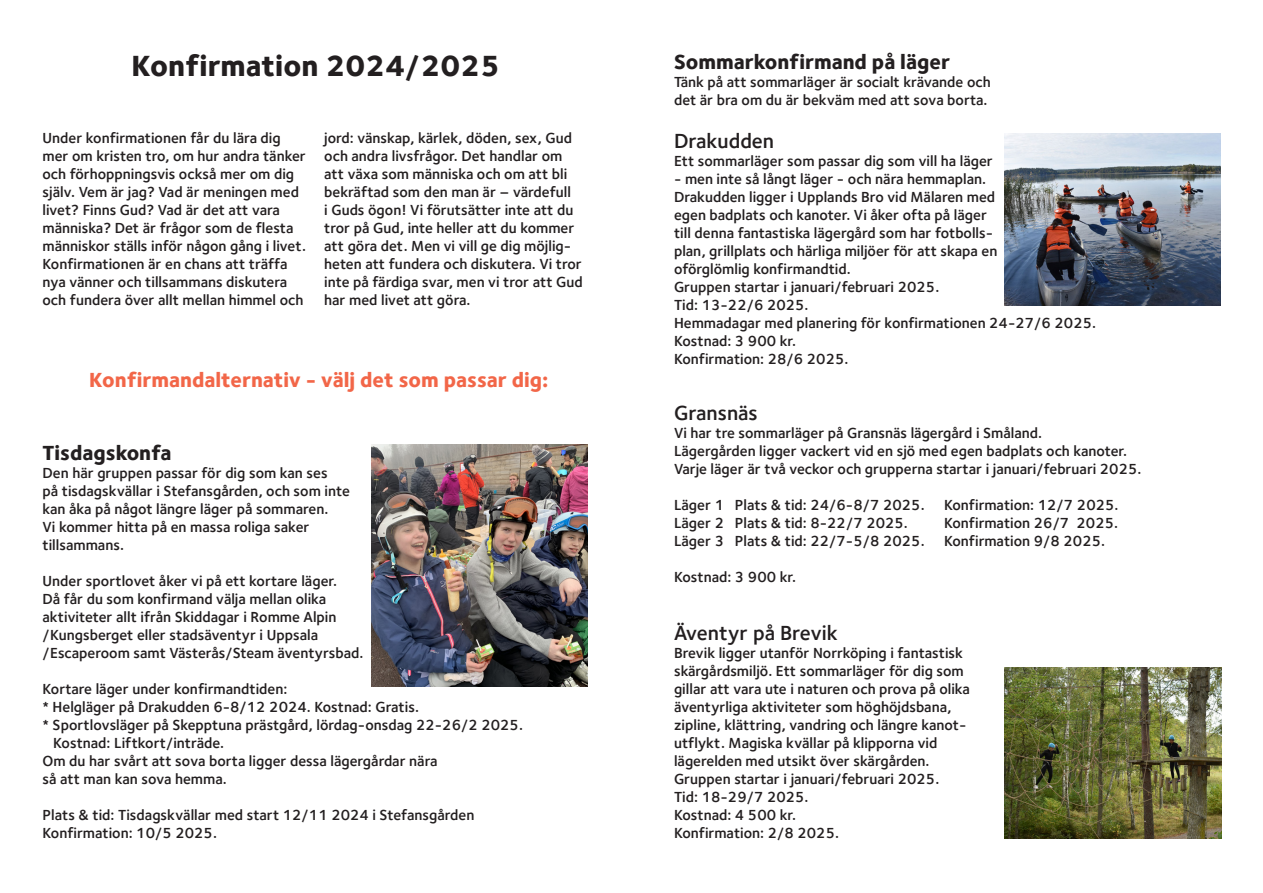
<style>
.page{position:relative;width:1263px;height:893px;background:#fff}
.page>*{position:absolute;margin:0;border:0;box-sizing:border-box;transform-origin:0 0}
.t1{font:800 30px "Foundry Sterling";color:#231f20}
.t2{font:800 21px "Foundry Sterling";color:#f26648}
.t3{font:800 21px "Foundry Sterling";color:#231f20}
.t4{font:600 21px "Foundry Sterling";color:#231f20}
.t5{font:600 15px/18px "Foundry Sterling";color:#231f20}
</style>
<div class="page">
<img style="left:1004px;top:668px;width:217px;height:171px">
<img style="left:1004px;top:134px;width:217px;height:171px">
<img style="left:371px;top:444px;width:217px;height:243px">
<p class="t1" style="left:132px;top:47px;width:370px">Konfirmation 2024/2025</p>
<p class="t5" style="left:43px;top:128px;width:265px">Under konfirmationen får du lära dig mer om kristen tro, om hur andra tänker och förhoppningsvis också mer om dig själv. Vem är jag? Vad är meningen med livet? Finns Gud? Vad är det att vara människa? Det är frågor som de flesta människor ställs inför någon gång i livet.<br>Konfirmationen är en chans att träffa nya vänner och tillsammans diskutera och fundera över allt mellan himmel och</p>
<p class="t5" style="left:324px;top:128px;width:260px">jord: vänskap, kärlek, döden, sex, Gud och andra livsfrågor. Det handlar om att växa som människa och om att bli bekräftad som den man är – värdefull<br>i Guds ögon! Vi förutsätter inte att du tror på Gud, inte heller att du kommer att göra det. Men vi vill ge dig möjlig&shy;heten att fundera och diskutera. Vi tror inte på färdiga svar, men vi tror att Gud har med livet att göra.</p>
<p class="t2" style="left:89px;top:367px;width:461px">Konfirmandalternativ - välj det som passar dig:</p>
<p class="t3" style="left:43px;top:439px;width:131px">Tisdagskonfa</p>
<p class="t5" style="left:43px;top:463px;width:287px">Den här gruppen passar för dig som kan ses</p>
<p class="t5" style="left:43px;top:481px;width:309px">på tisdagskvällar i Stefansgården, och som inte</p>
<p class="t5" style="left:43px;top:499px;width:287px">kan åka på något längre läger på sommaren.</p>
<p class="t5" style="left:43px;top:517px;width:269px">Vi kommer hitta på en massa roliga saker</p>
<p class="t5" style="left:43px;top:535px;width:83px">tillsammans.</p>
<p class="t5" style="left:43px;top:571px;width:296px">Under sportlovet åker vi på ett kortare läger.</p>
<p class="t5" style="left:43px;top:589px;width:295px">Då får du som konfirmand välja mellan olika aktiviteter allt ifrån Skiddagar i Romme Alpin /Kungsberget eller stadsäventyr i Uppsala</p>
<p class="t5" style="left:43px;top:643px;width:322px">/Escaperoom samt Västerås/Steam äventyrsbad.</p>
<p class="t5" style="left:43px;top:679px;width:246px">Kortare läger under konfirmandtiden:</p>
<p class="t5" style="left:43px;top:697px;width:378px">* Helgläger på Drakudden 6-8/12 2024. Kostnad: Gratis.</p>
<p class="t5" style="left:43px;top:715px;width:482px">* Sportlovsläger på Skepptuna prästgård, lördag-onsdag 22-26/2 2025.</p>
<p class="t5" style="left:53px;top:733px;width:172px">Kostnad: Liftkort/inträde.</p>
<p class="t5" style="left:43px;top:751px;width:397px">Om du har svårt att sova borta ligger dessa lägergårdar nära</p>
<p class="t5" style="left:43px;top:769px;width:186px">så att man kan sova hemma.</p>
<p class="t5" style="left:43px;top:805px;width:433px">Plats &amp; tid: Tisdagskvällar med start 12/11 2024 i Stefansgården</p>
<p class="t5" style="left:43px;top:823px;width:176px">Konfirmation: 10/5 2025.</p>
<p class="t3" style="left:674px;top:49px;width:277px">Sommarkonfirmand på läger</p>
<p class="t5" style="left:674px;top:73px;width:318px">Tänk på att sommarläger är socialt krävande och</p>
<p class="t5" style="left:674px;top:91px;width:315px">det är bra om du är bekväm med att sova borta.</p>
<p class="t4" style="left:674px;top:129px;width:102px">Drakudden</p>
<p class="t5" style="left:674px;top:152px;width:320px">Ett sommarläger som passar dig som vill ha läger</p>
<p class="t5" style="left:674px;top:170px;width:314px">- men inte så långt läger - och nära hemmaplan.</p>
<p class="t5" style="left:674px;top:188px;width:323px">Drakudden ligger i Upplands Bro vid Mälaren med</p>
<p class="t5" style="left:674px;top:206px;width:315px">egen badplats och kanoter. Vi åker ofta på läger</p>
<p class="t5" style="left:674px;top:224px;width:321px">till denna fantastiska lägergård som har fotbolls-</p>
<p class="t5" style="left:674px;top:242px;width:325px">plan, grillplats och härliga miljöer för att skapa en</p>
<p class="t5" style="left:674px;top:260px;width:178px">oförglömlig konfirmandtid.</p>
<p class="t5" style="left:674px;top:278px;width:267px">Gruppen startar i januari/februari 2025.</p>
<p class="t5" style="left:674px;top:296px;width:136px">Tid: 13-22/6 2025.</p>
<p class="t5" style="left:674px;top:314px;width:424px">Hemmadagar med planering för konfirmationen 24-27/6 2025.</p>
<p class="t5" style="left:674px;top:332px;width:124px">Kostnad: 3 900 kr.</p>
<p class="t5" style="left:674px;top:350px;width:176px">Konfirmation: 28/6 2025.</p>
<p class="t4" style="left:674px;top:400px;width:85px">Gransnäs</p>
<p class="t5" style="left:674px;top:423px;width:370px">Vi har tre sommarläger på Gransnäs lägergård i Småland.</p>
<p class="t5" style="left:674px;top:441px;width:469px">Lägergården ligger vackert vid en sjö med egen badplats och kanoter.<br>Varje läger är två veckor och grupperna startar i januari/februari 2025.</p>
<p class="t5" style="left:674px;top:495px;width:252px">Läger 1 Plats &amp; tid: 24/6-8/7 2025.</p>
<p class="t5" style="left:944px;top:495px;width:176px">Konfirmation: 12/7 2025.</p>
<p class="t5" style="left:674px;top:513px;width:235px">Läger 2 Plats &amp; tid: 8-22/7 2025.</p>
<p class="t5" style="left:944px;top:513px;width:176px">Konfirmation 26/7 2025.</p>
<p class="t5" style="left:674px;top:531px;width:252px">Läger 3 Plats &amp; tid: 22/7-5/8 2025.</p>
<p class="t5" style="left:944px;top:531px;width:163px">Konfirmation 9/8 2025.</p>
<p class="t5" style="left:674px;top:567px;width:124px">Kostnad: 3 900 kr.</p>
<p class="t4" style="left:674px;top:620px;width:165px">Äventyr på Brevik</p>
<p class="t5" style="left:674px;top:644px;width:290px">Brevik ligger utanför Norrköping i fantastisk</p>
<p class="t5" style="left:674px;top:662px;width:291px">skärgårdsmiljö. Ett sommarläger för dig som</p>
<p class="t5" style="left:674px;top:680px;width:297px">gillar att vara ute i naturen och prova på olika</p>
<p class="t5" style="left:674px;top:698px;width:279px">äventyrliga aktiviteter som höghöjdsbana,</p>
<p class="t5" style="left:674px;top:716px;width:294px">zipline, klättring, vandring och längre kanot-</p>
<p class="t5" style="left:674px;top:734px;width:265px">utflykt. Magiska kvällar på klipporna vid</p>
<p class="t5" style="left:674px;top:752px;width:257px">lägerelden med utsikt över skärgården.</p>
<p class="t5" style="left:674px;top:770px;width:267px">Gruppen startar i januari/februari 2025.</p>
<p class="t5" style="left:674px;top:788px;width:136px">Tid: 18-29/7 2025.</p>
<p class="t5" style="left:674px;top:806px;width:124px">Kostnad: 4 500 kr.</p>
<p class="t5" style="left:674px;top:824px;width:167px">Konfirmation: 2/8 2025.</p>
</div>
